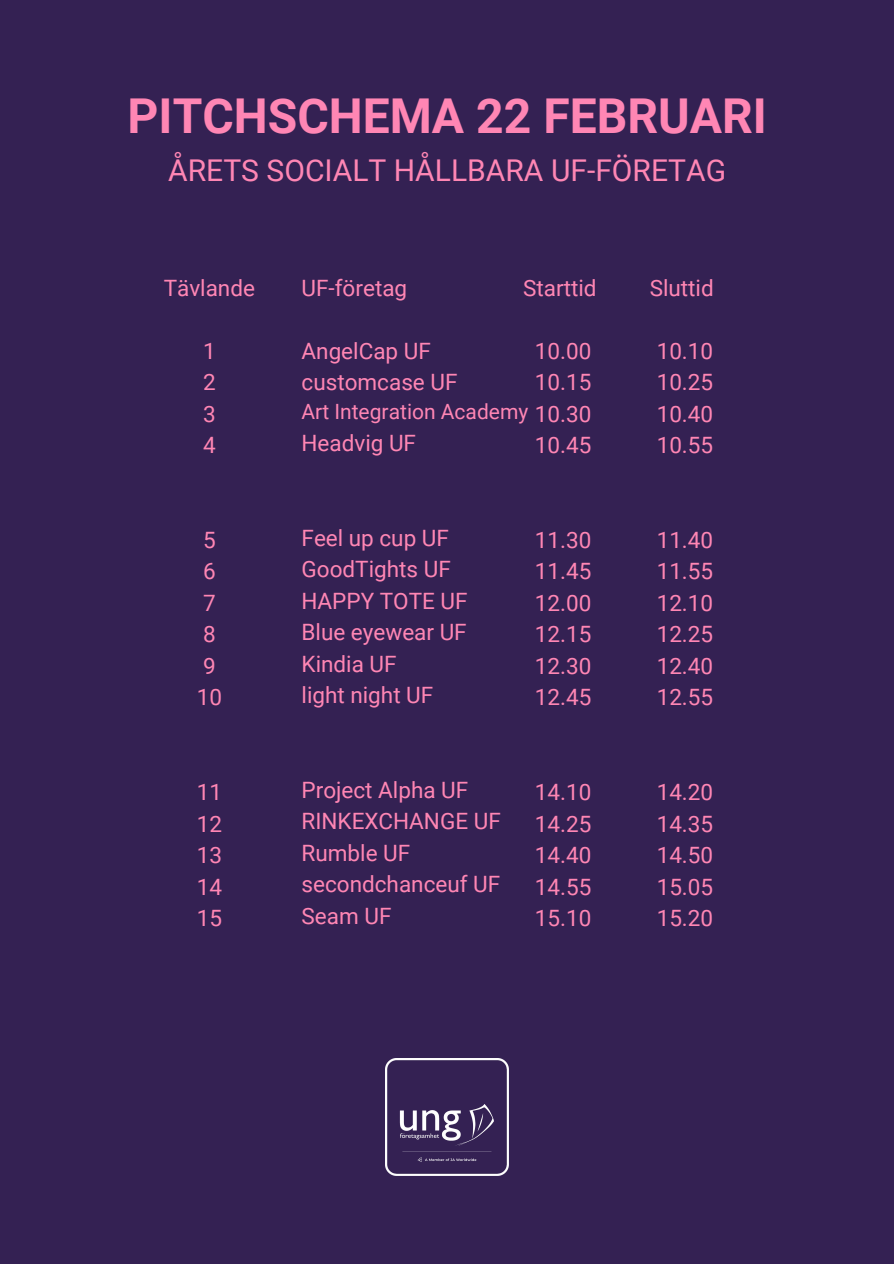
<style>
.page{position:relative;width:894px;height:1264px;background:#fff}
.page>*{position:absolute;margin:0;border:0;box-sizing:border-box;transform-origin:0 0}
.t1{font:700 48px "Roboto";color:#ff86b4}
.t2{font:30px "Roboto";color:#ff86b4}
.t3{font:22.5px/31.5px "Roboto";color:#ff86b4;text-align:justify}
.t4{font:21px "Roboto";color:#ff86b4}
</style>
<div class="page">
<div style="left:0;top:0;width:893px;height:1263px;background:#342153"></div>
<img style="left:386px;top:1058px;width:122px;height:117px">
<h1 class="t1" style="left:128px;top:88px;width:640px">PITCHSCHEMA 22 FEBRUARI</h1>
<h2 class="t2" style="left:168px;top:154px;width:559px">ÅRETS SOCIALT HÅLLBARA UF-FÖRETAG</h2>
<p class="t3" style="left:164px;top:273px;width:93px">Tävlande</p>
<p class="t3" style="left:301px;top:273px;width:107px">UF-företag</p>
<p class="t3" style="left:523px;top:273px;width:75px">Starttid</p>
<p class="t3" style="left:649px;top:273px;width:66px">Sluttid</p>
<p class="t3" style="left:203px;top:335px;width:14px">1<br>2<br>3<br>4</p>
<p class="t3" style="left:197px;top:524px;width:27px;text-align:left">5<br>6<br>7<br>8<br>9<br>10</p>
<p class="t3" style="left:197px;top:776px;width:27px">11<br>12<br>13<br>14<br>15</p>
<p class="t3" style="left:301px;top:335px;width:157px">AngelCap UF customcase UF</p>
<p class="t4" style="left:301px;top:400px;width:228px">Art Integration Academy</p>
<p class="t3" style="left:301px;top:427px;width:116px">Headvig UF</p>
<p class="t3" style="left:534px;top:335px;width:58px">10.00<br>10.15<br>10.30<br>10.45</p>
<p class="t3" style="left:301px;top:522px;width:167px;text-align:left">Feel up cup UF<br>GoodTights UF<br>HAPPY TOTE UF<br>Blue eyewear UF<br>Kindia UF<br>light night UF</p>
<p class="t3" style="left:534px;top:524px;width:58px">11.30<br>11.45<br>12.00<br>12.15<br>12.30<br>12.45</p>
<p class="t3" style="left:301px;top:774px;width:201px;text-align:left">Project Alpha UF<br>RINKEXCHANGE UF<br>Rumble UF secondchanceuf UF<br>Seam UF</p>
<p class="t3" style="left:534px;top:776px;width:58px">14.10<br>14.25<br>14.40<br>14.55<br>15.10</p>
<p class="t3" style="left:656px;top:335px;width:58px">10.10<br>10.25<br>10.40<br>10.55</p>
<p class="t3" style="left:656px;top:524px;width:58px">11.40<br>11.55<br>12.10<br>12.25<br>12.40<br>12.55</p>
<p class="t3" style="left:656px;top:776px;width:58px">14.20<br>14.35<br>14.50<br>15.05<br>15.20</p>
</div>
